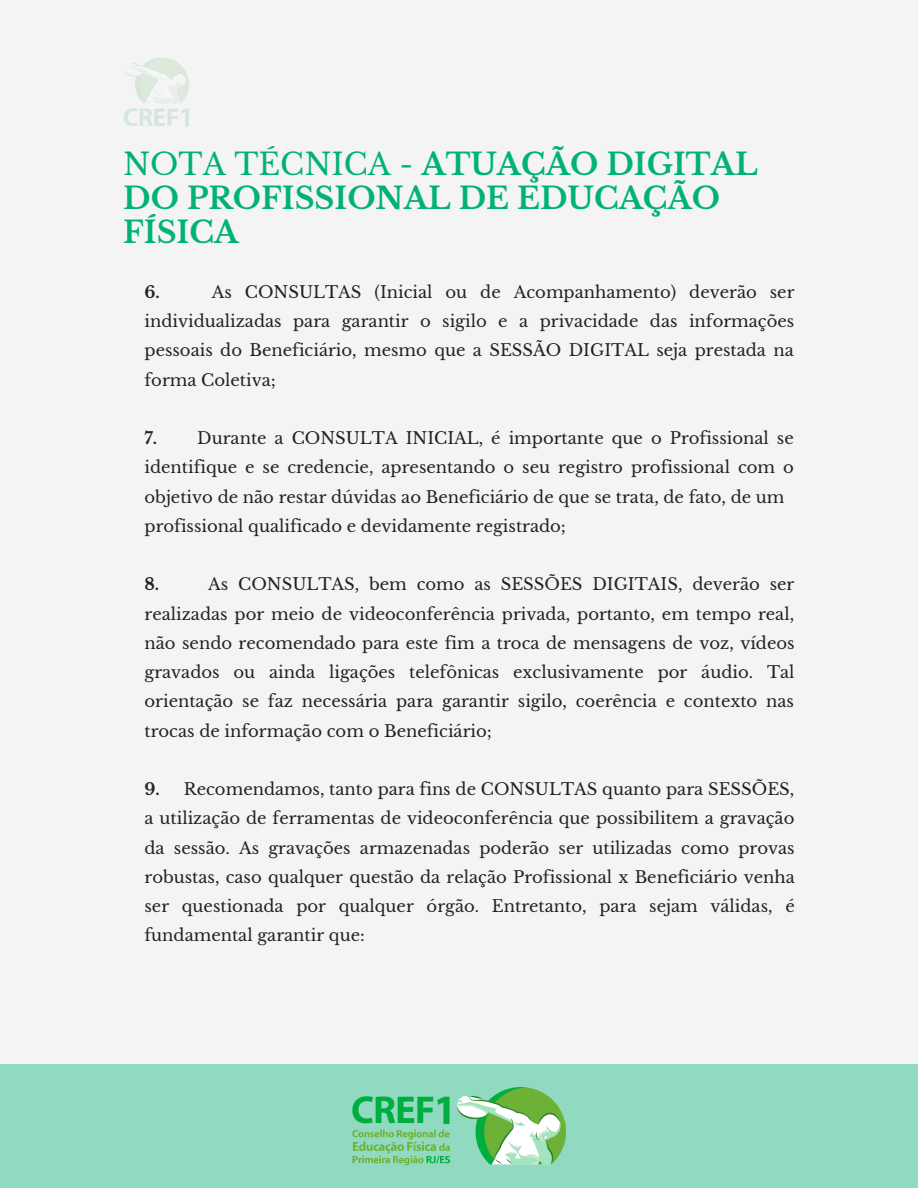
<style>
.page{position:relative;width:918px;height:1188px;background:#f4f4f4}
.page>*{position:absolute;margin:0;border:0;box-sizing:border-box;transform-origin:0 0}
.t1{font:700 30px/33.8px "Libre Baskerville";color:#00b274}
.t2{font:16.5px/29.2px "Libre Baskerville";color:#222;text-align:justify}
.t3{font:700 16.5px "Libre Baskerville";color:#222}
.s1{font-weight:400}
.s2{font-weight:700}
</style>
<div class="page">
<div style="left:0;top:1064px;width:918px;height:124px;background:#91d9c0"></div>
<img style="left:353px;top:1088px;width:212px;height:77px">
<img style="left:124px;top:57px;width:65px;height:70px">
<h1 class="t1" style="left:123px;top:148px;width:636px"><span class="s1">NOTA TÉCNICA -</span> ATUAÇÃO DIGITAL<br>DO PROFISSIONAL DE EDUCAÇÃO<br>FÍSICA</h1>
<p class="t2" style="left:145px;top:277px;width:652px;text-indent:67px">As CONSULTAS (Inicial ou de Acompanhamento) deverão ser individualizadas para garantir o sigilo e a privacidade das informações pessoais do Beneficiário, mesmo que a SESSÃO DIGITAL seja prestada na forma Coletiva;</p>
<p class="t3" style="left:145px;top:282px;width:17px">6.</p>
<p class="t2" style="left:145px;top:424px;width:651px;text-align:left;text-indent:53px">Durante a CONSULTA INICIAL, é importante que o Profissional se identifique e se credencie, apresentando o seu registro profissional com o objetivo de não restar dúvidas ao Beneficiário de que se trata, de fato, de um profissional qualificado e devidamente registrado;</p>
<p class="t3" style="left:145px;top:428px;width:14px">7.</p>
<p class="t2" style="left:145px;top:570px;width:652px;text-indent:64px">As CONSULTAS, bem como as SESSÕES DIGITAIS, deverão ser realizadas por meio de videoconferência privada, portanto, em tempo real, não sendo recomendado para este fim a troca de mensagens de voz, vídeos gravados ou ainda ligações telefônicas exclusivamente por áudio. Tal orientação se faz necessária para garantir sigilo, coerência e contexto nas trocas de informação com o Beneficiário;</p>
<p class="t2" style="left:145px;top:775px;width:652px"><span class="s2">9.</span> Recomendamos, tanto para fins de CONSULTAS quanto para SESSÕES, a utilização de ferramentas de videoconferência que possibilitem a gravação da sessão. As gravações armazenadas poderão ser utilizadas como provas robustas, caso qualquer questão da relação Profissional x Beneficiário venha ser questionada por qualquer órgão. Entretanto, para sejam válidas, é fundamental garantir que:</p>
<p class="t3" style="left:145px;top:574px;width:16px">8.</p>
</div>
